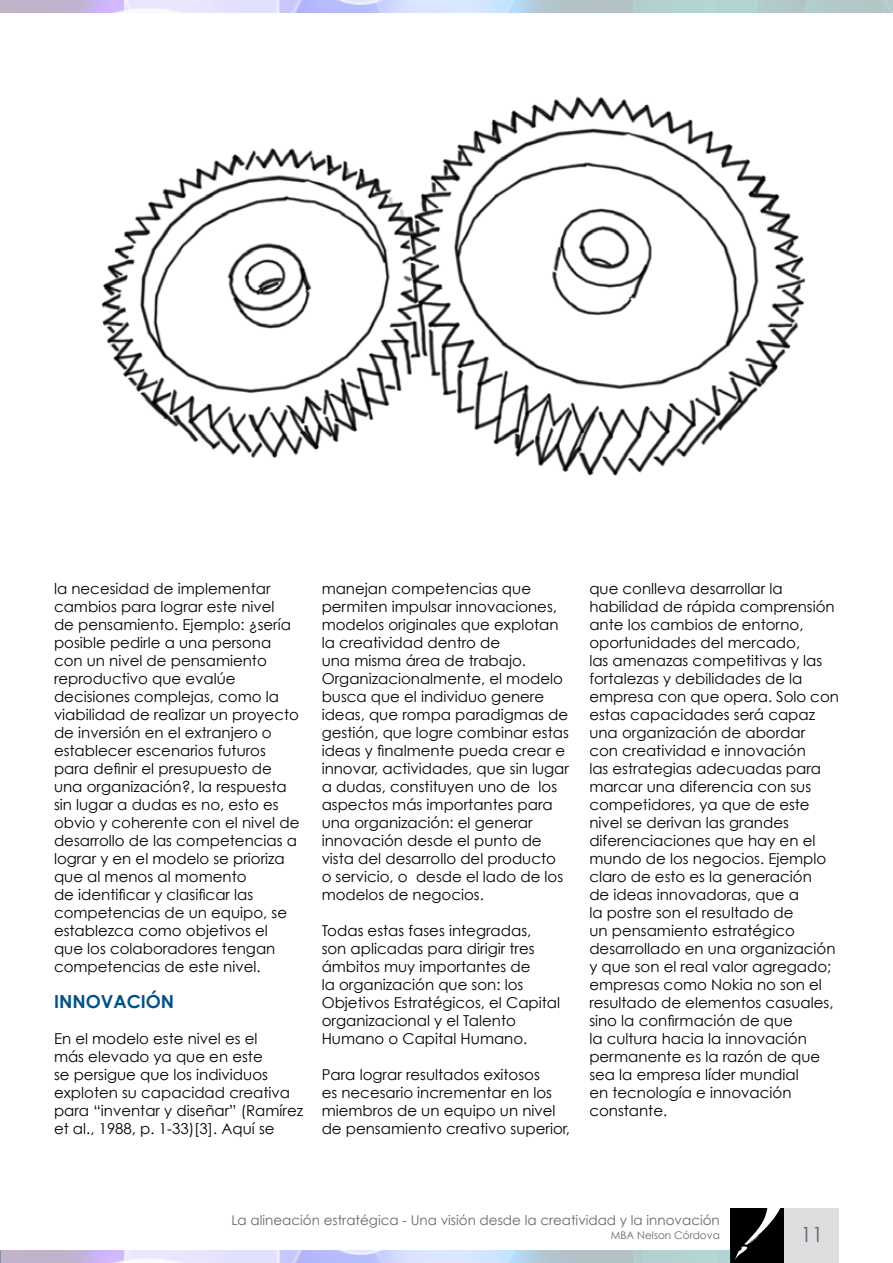
<style>
.page{position:relative;width:893px;height:1263px;background:#fff}
.page>*{position:absolute;margin:0;border:0;box-sizing:border-box;transform-origin:0 0}
.t1{font:21px "Century Gothic";color:#656669}
.t2{font:700 18px "Century Gothic";color:#005288}
.t3{font:15px/18px "Century Gothic";color:#000}
.t4{font:13.5px "Century Gothic";color:#656669}
.t5{font:10.5px "Century Gothic";color:#656669}
</style>
<div class="page">
<div style="left:731px;top:1208px;width:54px;height:55px;background:#000"></div>
<svg style="left:735px;top:1208px;width:50px;height:52px"></svg>
<div style="left:785px;top:1208px;width:54px;height:55px;background:#dcddde"></div>
<img style="left:0;top:0;width:893px;height:13px">
<img style="left:1px;top:1250px;width:730px;height:13px">
<img style="left:0;top:1093px;width:1px;height:170px">
<img style="left:101px;top:96px;width:705px;height:380px">
<p class="t3" style="left:54px;top:579px;width:247px">la necesidad de implementar cambios para lograr este nivel<br>de pensamiento. Ejemplo: ¿sería posible pedirle a una persona con un nivel de pensamiento reproductivo que evalúe decisiones complejas, como la viabilidad de realizar un proyecto de inversión en el extranjero o establecer escenarios futuros para definir el presupuesto de una organización?, la respuesta sin lugar a dudas es no, esto es obvio y coherente con el nivel de desarrollo de las competencias a lograr y en el modelo se prioriza que al menos al momento<br>de identificar y clasificar las competencias de un equipo, se establezca como objetivos el que los colaboradores tengan competencias de este nivel.</p>
<p class="t2" style="left:54px;top:990px;width:122px">INNOVACIÓN</p>
<p class="t3" style="left:54px;top:1029px;width:251px">En el modelo este nivel es el<br>más elevado ya que en este<br>se persigue que los individuos exploten su capacidad creativa para “inventar y diseñar” (Ramírez et al., 1988, p. 1-33)[3]. Aquí se</p>
<p class="t3" style="left:322px;top:579px;width:249px">manejan competencias que permiten impulsar innovaciones, modelos originales que explotan la creatividad dentro de<br>una misma área de trabajo.<br>Organizacionalmente, el modelo busca que el individuo genere ideas, que rompa paradigmas de gestión, que logre combinar estas ideas y finalmente pueda crear e innovar, actividades, que sin lugar a dudas, constituyen uno de los aspectos más importantes para una organización: el generar innovación desde el punto de vista del desarrollo del producto o servicio, o desde el lado de los modelos de negocios.</p>
<p class="t3" style="left:322px;top:921px;width:240px">Todas estas fases integradas,<br>son aplicadas para dirigir tres ámbitos muy importantes de<br>la organización que son: los<br>Objetivos Estratégicos, el Capital organizacional y el Talento<br>Humano o Capital Humano.</p>
<p class="t3" style="left:322px;top:1065px;width:250px">Para lograr resultados exitosos<br>es necesario incrementar en los miembros de un equipo un nivel de pensamiento creativo superior,</p>
<p class="t3" style="left:589px;top:579px;width:251px">que conlleva desarrollar la habilidad de rápida comprensión ante los cambios de entorno, oportunidades del mercado,<br>las amenazas competitivas y las fortalezas y debilidades de la empresa con que opera. Solo con estas capacidades será capaz una organización de abordar<br>con creatividad e innovación<br>las estrategias adecuadas para marcar una diferencia con sus competidores, ya que de este nivel se derivan las grandes diferenciaciones que hay en el mundo de los negocios. Ejemplo claro de esto es la generación<br>de ideas innovadoras, que a<br>la postre son el resultado de<br>un pensamiento estratégico desarrollado en una organización y que son el real valor agregado; empresas como Nokia no son el resultado de elementos casuales, sino la confirmación de que<br>la cultura hacia la innovación permanente es la razón de que sea la empresa líder mundial<br>en tecnología e innovación constante.</p>
<p class="t4" style="left:231px;top:1212px;width:490px">La alineación estratégica - Una visión desde la creatividad y la innovación</p>
<p class="t5" style="left:611px;top:1229px;width:110px">MBA Nelson Córdova</p>
<h1 class="t1" style="left:800px;top:1222px;width:25px">11</h1>
</div>
